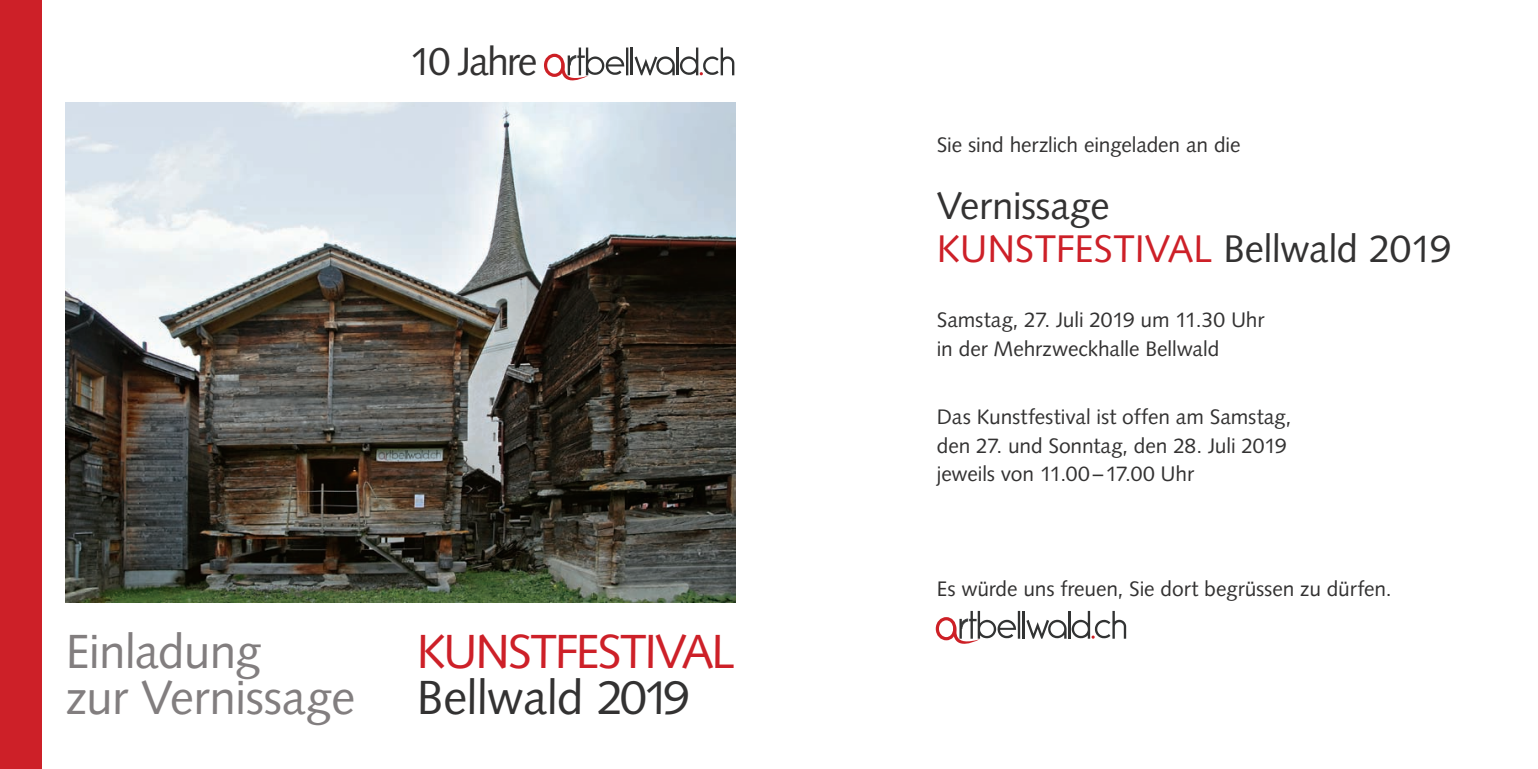
<style>
.page{position:relative;width:1538px;height:769px;background:#fff}
.page>*{position:absolute;margin:0;border:0;box-sizing:border-box;transform-origin:0 0}
.t1{font:47.77px "Syntax";letter-spacing:-.015em;color:#827e7f}
.t2{font:47.77px "Syntax";letter-spacing:-.05em;color:#cd2028}
.t3{font:47.77px "Syntax";letter-spacing:-.01em;color:#333232}
.t4{font:39.55px "Syntax";letter-spacing:-.055em;color:#333232}
.t5{font:38.5px "Syntax";letter-spacing:-.01em;color:#cd2028}
.t6{font:38.5px "Syntax";letter-spacing:-.01em;color:#333232}
.t7{font:21px "Syntax";letter-spacing:-.005em;color:#333232}
.s1{color:#333232}
</style>
<div class="page">
<hr style="left:1018px;top:611px;width:2px;height:28px;background:#323333">
<hr style="left:1022px;top:611px;width:3px;height:28px;background:#323333">
<svg style="left:1026px;top:620px;width:40px;height:19px"></svg>
<hr style="left:1068px;top:611px;width:2px;height:28px;background:#323333">
<svg style="left:1072px;top:611px;width:54px;height:28px"></svg>
<svg style="left:951px;top:611px;width:65px;height:33px"></svg>
<div style="left:936px;top:617px;width:20px;height:23px;border:3px solid #cd2026;border-radius:50%"></div>
<img style="left:66px;top:102px;width:670px;height:501px">
<div style="left:0;top:0;width:41px;height:769px;background:#cd2028"></div>
<hr style="left:626px;top:48px;width:2px;height:27px;background:#323333">
<hr style="left:631px;top:48px;width:2px;height:27px;background:#323333">
<svg style="left:634px;top:48px;width:100px;height:27px"></svg>
<svg style="left:559px;top:48px;width:65px;height:33px"></svg>
<div style="left:544px;top:54px;width:20px;height:23px;border:3px solid #cd2026;border-radius:50%"></div>
<p class="t4" style="left:410px;top:38px;width:129px">10 Jahre</p>
<p class="t1" style="left:66px;top:623px;width:197px">Einladung</p>
<p class="t1" style="left:66px;top:669px;width:291px">zur Vernissage</p>
<p class="t2" style="left:417px;top:623px;width:320px">KUNSTFESTIVAL</p>
<p class="t3" style="left:417px;top:669px;width:275px">Bellwald 2019</p>
<p class="t7" style="left:937px;top:132px;width:305px">Sie sind herzlich eingeladen an die</p>
<p class="t6" style="left:937px;top:183px;width:174px">Vernissage</p>
<p class="t5" style="left:937px;top:225px;width:516px">KUNSTFESTIVAL <span class="s1">Bellwald 2019</span></p>
<p class="t7" style="left:937px;top:308px;width:329px">Samstag, 27. Juli 2019 um 11.30 Uhr</p>
<p class="t7" style="left:937px;top:336px;width:284px">in der Mehrzweckhalle Bellwald</p>
<p class="t7" style="left:937px;top:404px;width:356px">Das Kunstfestival ist offen am Samstag,</p>
<p class="t7" style="left:937px;top:433px;width:351px">den 27. und Sonntag, den 28. Juli 2019</p>
<p class="t7" style="left:937px;top:462px;width:259px">jeweils von 11.00–17.00 Uhr</p>
<p class="t7" style="left:937px;top:576px;width:456px">Es würde uns freuen, Sie dort begrüssen zu dürfen.</p>
</div>
